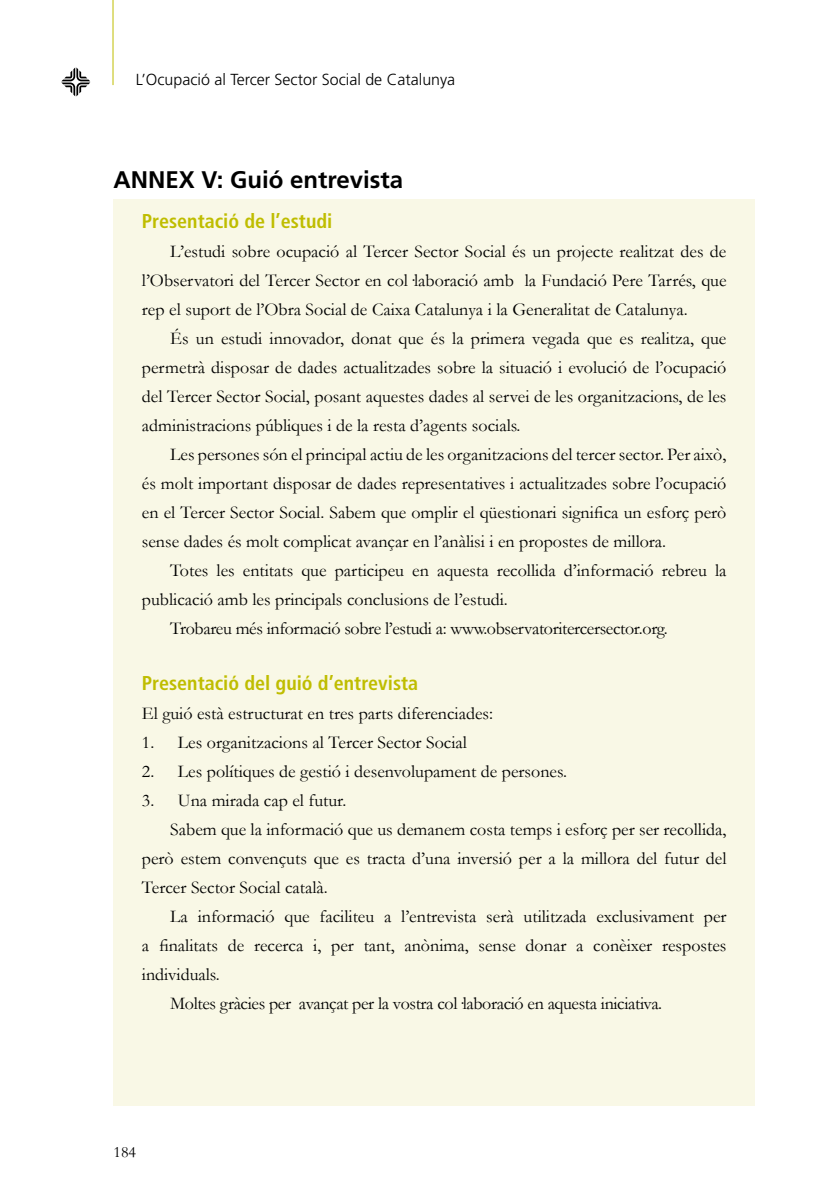
<style>
.page{position:relative;width:840px;height:1191px;background:#fff}
.page>*{position:absolute;margin:0;border:0;box-sizing:border-box;transform-origin:0 0}
.t1{font:700 24px "Frutiger";color:#000}
.t2{font:700 condensed 20px "Frutiger";color:#bfbd00}
.t3{font:18px/29px "Garamond";color:#000;text-align:justify}
.t4{font:18px "Garamond";letter-spacing:-.02em;color:#000}
.t5{font:300 16px "Frutiger";color:#000}
.t6{font:16px "Garamond";color:#000}
</style>
<div class="page">
<svg style="left:61px;top:67px;width:29px;height:29px"></svg>
<hr style="left:112px;top:0;width:1px;height:85px;background:#bfbd00">
<div style="left:113px;top:199px;width:641px;height:907px;background:#f9f8e6"></div>
<p class="t5" style="left:136px;top:70px;width:321px">L’Ocupació al Tercer Sector Social de Catalunya</p>
<h1 class="t1" style="left:113px;top:166px;width:291px">ANNEX V: Guió entrevista</h1>
<p class="t2" style="left:142px;top:209px;width:192px">Presentació de l’estudi</p>
<p class="t3" style="left:142px;top:237px;width:585px;text-indent:28px">L’estudi sobre ocupació al Tercer Sector Social és un projecte realitzat des de l’Observatori del Tercer Sector en col·laboració amb la Fundació Pere Tarrés, que rep el suport de l’Obra Social de Caixa Catalunya i la Generalitat de Catalunya.</p>
<p class="t3" style="left:142px;top:324px;width:585px;text-indent:28px">És un estudi innovador, donat que és la primera vegada que es realitza, que permetrà disposar de dades actualitzades sobre la situació i evolució de l’ocupació del Tercer Sector Social, posant aquestes dades al servei de les organitzacions, de les administracions públiques i de la resta d’agents socials.</p>
<p class="t3" style="left:142px;top:440px;width:585px;text-indent:28px">Les persones són el principal actiu de les organitzacions del tercer sector. Per això, és molt important disposar de dades representatives i actualitzades sobre l’ocupació en el Tercer Sector Social. Sabem que omplir el qüestionari significa un esforç però sense dades és molt complicat avançar en l’anàlisi i en propostes de millora.</p>
<p class="t3" style="left:170px;top:556px;width:557px">Totes les entitats que participeu en aquesta recollida d’informació rebreu la</p>
<p class="t3" style="left:142px;top:585px;width:367px">publicació amb les principals conclusions de l’estudi.</p>
<p class="t4" style="left:170px;top:618px;width:499px">Trobareu més informació sobre l’estudi a: www.observatoritercersector.org.</p>
<p class="t2" style="left:142px;top:671px;width:278px">Presentació del guió d’entrevista</p>
<p class="t3" style="left:142px;top:698px;width:352px">El guió està estructurat en tres parts diferenciades:</p>
<p class="t3" style="left:142px;top:727px;width:326px">1. Les organitzacions al Tercer Sector Social</p>
<p class="t3" style="left:142px;top:756px;width:426px">2. Les polítiques de gestió i desenvolupament de persones.</p>
<p class="t3" style="left:142px;top:785px;width:206px">3. Una mirada cap el futur.</p>
<p class="t3" style="left:170px;top:814px;width:557px">Sabem que la informació que us demanem costa temps i esforç per ser recollida,</p>
<p class="t3" style="left:142px;top:843px;width:585px">però estem convençuts que es tracta d’una inversió per a la millora del futur del</p>
<p class="t3" style="left:142px;top:872px;width:187px">Tercer Sector Social català.</p>
<p class="t3" style="left:170px;top:901px;width:557px">La informació que faciliteu a l’entrevista serà utilitzada exclusivament per</p>
<p class="t3" style="left:142px;top:930px;width:585px">a finalitats de recerca i, per tant, anònima, sense donar a conèixer respostes</p>
<p class="t3" style="left:142px;top:959px;width:79px">individuals.</p>
<p class="t4" style="left:170px;top:992px;width:493px">Moltes gràcies per avançat per la vostra col·laboració en aquesta iniciativa.</p>
<p class="t6" style="left:113px;top:1141px;width:24px">184</p>
</div>
